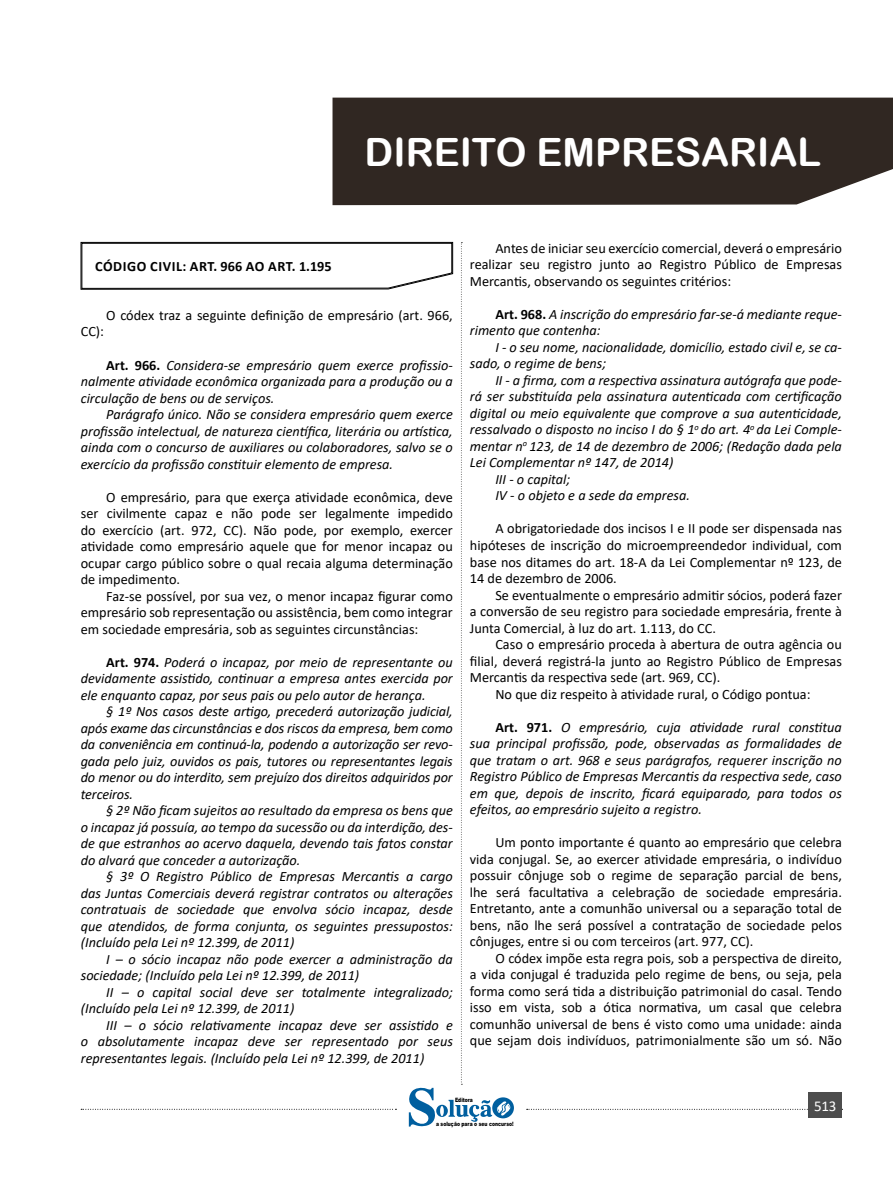
<style>
.page{position:relative;width:893px;height:1191px;background:#fff}
.page>*{position:absolute;margin:0;border:0;box-sizing:border-box;transform-origin:0 0}
.t1{font:39px "Arial Rounded MT Bold";color:#fff}
.t2{font:15px "Calibri";color:#fff}
.t3{font:14.25px/16.5px "Calibri";color:#000;text-align:justify}
.Normal__Web{font:italic 14.25px/16.5px "Calibri";color:#000;text-align:justify}
.texto1{font:italic 14.25px/16.5px "Calibri";color:#000;text-align:justify}
.CAIXINHAS{font:700 14.25px "Calibri";letter-spacing:.04em;color:#000}
.t4{font:900 6px "Arial";color:#000;scale:.76 1}
.s1{font-weight:700;font-style:normal}
</style>
<div class="page">
<div style="left:332px;top:98px;width:561px;height:107px;background:#302722"></div>
<svg style="left:527px;top:1109px;width:316px;height:1px"></svg>
<div style="left:809px;top:1092px;width:33px;height:26px;background:#4d4d4d"></div>
<svg style="left:81px;top:242px;width:433px;height:885px"></svg>
<div style="left:470px;top:292px;width:372px;height:14px;background:#fff"></div>
<div style="left:470px;top:308px;width:372px;height:31px;background:#fff"></div>
<div style="left:470px;top:341px;width:372px;height:31px;background:#fff"></div>
<div style="left:470px;top:374px;width:372px;height:97px;background:#fff"></div>
<div style="left:470px;top:473px;width:372px;height:14px;background:#fff"></div>
<div style="left:470px;top:490px;width:372px;height:14px;background:#fff"></div>
<h1 class="t1" style="left:365px;top:129px;width:458px">DIREITO EMPRESARIAL</h1>
<p class="CAIXINHAS" style="left:95px;top:256px;width:238px">CÓDIGO CIVIL: ART. 966 AO ART. 1.195</p>
<p class="t3" style="left:106px;top:307px;width:348px">O códex traz a seguinte definição de empresário (art. 966,</p>
<p class="t3" style="left:81px;top:323px;width:25px">CC):</p>
<p class="Normal__Web" style="left:81px;top:356px;width:374px;text-indent:26px"><span class="s1">Art. 966.</span> Considera-se empresário quem exerce profissio&shy;nalmente atividade econômica organizada para a produção ou a circulação de bens ou de serviços.</p>
<p class="Normal__Web" style="left:81px;top:405px;width:374px;text-indent:26px">Parágrafo único. Não se considera empresário quem exerce profissão intelectual, de natureza científica, literária ou artística, ainda com o concurso de auxiliares ou colaboradores, salvo se o exercício da profissão constituir elemento de empresa.</p>
<p class="t3" style="left:81px;top:488px;width:374px;text-indent:26px">O empresário, para que exerça atividade econômica, deve ser civilmente capaz e não pode ser legalmente impedido do exercício (art. 972, CC). Não pode, por exemplo, exercer atividade como empresário aquele que for menor incapaz ou ocupar cargo público sobre o qual recaia alguma determinação de impedimento.</p>
<p class="t3" style="left:81px;top:587px;width:374px;text-indent:26px">Faz-se possível, por sua vez, o menor incapaz figurar como empresário sob representação ou assistência, bem como integrar em sociedade empresária, sob as seguintes circunstâncias:</p>
<p class="Normal__Web" style="left:81px;top:653px;width:374px;text-indent:26px"><span class="s1">Art. 974.</span> Poderá o incapaz, por meio de representante ou devidamente assistido, continuar a empresa antes exercida por ele enquanto capaz, por seus pais ou pelo autor de herança.</p>
<p class="Normal__Web" style="left:81px;top:702px;width:374px;text-indent:26px">§ 1º Nos casos deste artigo, precederá autorização judicial, após exame das circunstâncias e dos riscos da empresa, bem como da conveniência em continuá-la, podendo a autorização ser revo&shy;gada pelo juiz, ouvidos os pais, tutores ou representantes legais do menor ou do interdito, sem prejuízo dos direitos adquiridos por terceiros.</p>
<p class="Normal__Web" style="left:81px;top:801px;width:374px;text-indent:26px">§ 2º Não ficam sujeitos ao resultado da empresa os bens que o incapaz já possuía, ao tempo da sucessão ou da interdição, des&shy;de que estranhos ao acervo daquela, devendo tais fatos constar do alvará que conceder a autorização.</p>
<p class="texto1" style="left:81px;top:867px;width:374px;text-indent:26px">§ 3º O Registro Público de Empresas Mercantis a cargo das Juntas Comerciais deverá registrar contratos ou alterações contratuais de sociedade que envolva sócio incapaz, desde que atendidos, de forma conjunta, os seguintes pressupostos: (Incluído pela Lei nº 12.399, de 2011)</p>
<p class="texto1" style="left:81px;top:950px;width:374px;text-indent:26px">I – o sócio incapaz não pode exercer a administração da sociedade; (Incluído pela Lei nº 12.399, de 2011)</p>
<p class="texto1" style="left:81px;top:983px;width:374px;text-indent:26px">II – o capital social deve ser totalmente integralizado; (Incluído pela Lei nº 12.399, de 2011)</p>
<p class="texto1" style="left:81px;top:1016px;width:374px;text-indent:26px">III – o sócio relativamente incapaz deve ser assistido e o absolutamente incapaz deve ser representado por seus representantes legais. (Incluído pela Lei nº 12.399, de 2011)</p>
<p class="t3" style="left:470px;top:239px;width:374px;text-indent:26px">Antes de iniciar seu exercício comercial, deverá o empresário realizar seu registro junto ao Registro Público de Empresas Mercantis, observando os seguintes critérios:</p>
<p class="Normal__Web" style="left:470px;top:305px;width:374px;text-indent:26px"><span class="s1">Art. 968.</span> A inscrição do empresário far-se-á mediante reque&shy;rimento que contenha:</p>
<p class="Normal__Web" style="left:470px;top:338px;width:374px;text-indent:26px">I - o seu nome, nacionalidade, domicílio, estado civil e, se ca&shy;sado, o regime de bens;</p>
<p class="Normal__Web" style="left:470px;top:371px;width:374px;text-indent:26px">II - a firma, com a respectiva assinatura autógrafa que pode&shy;rá ser substituída pela assinatura autenticada com certificação digital ou meio equivalente que comprove a sua autenticidade, ressalvado o disposto no inciso I do § 1<sup>o</sup> do art. 4<sup>o</sup> da Lei Comple&shy;mentar n<sup>o</sup> 123, de 14 de dezembro de 2006; (Redação dada pela Lei Complementar nº 147, de 2014)</p>
<p class="Normal__Web" style="left:495px;top:470px;width:76px">III - o capital;</p>
<p class="Normal__Web" style="left:495px;top:487px;width:196px">IV - o objeto e a sede da empresa.</p>
<p class="t3" style="left:470px;top:520px;width:374px;text-indent:26px">A obrigatoriedade dos incisos I e II pode ser dispensada nas hipóteses de inscrição do microempreendedor individual, com base nos ditames do art. 18-A da Lei Complementar nº 123, de 14 de dezembro de 2006.</p>
<p class="t3" style="left:470px;top:586px;width:374px;text-indent:26px">Se eventualmente o empresário admitir sócios, poderá fazer a conversão de seu registro para sociedade empresária, frente à Junta Comercial, à luz do art. 1.113, do CC.</p>
<p class="t3" style="left:470px;top:635px;width:374px;text-indent:26px">Caso o empresário proceda à abertura de outra agência ou filial, deverá registrá-la junto ao Registro Público de Empresas Mercantis da respectiva sede (art. 969, CC).</p>
<p class="t3" style="left:495px;top:685px;width:317px">No que diz respeito à atividade rural, o Código pontua:</p>
<p class="Normal__Web" style="left:470px;top:718px;width:374px;text-indent:26px"><span class="s1">Art. 971.</span> O empresário, cuja atividade rural constitua sua principal profissão, pode, observadas as formalidades de que tratam o art. 968 e seus parágrafos, requerer inscrição no Registro Público de Empresas Mercantis da respectiva sede, caso em que, depois de inscrito, ficará equiparado, para todos os efeitos, ao empresário sujeito a registro.</p>
<p class="t3" style="left:470px;top:833px;width:374px;text-indent:26px">Um ponto importante é quanto ao empresário que celebra vida conjugal. Se, ao exercer atividade empresária, o indivíduo possuir cônjuge sob o regime de separação parcial de bens, lhe será facultativa a celebração de sociedade empresária.<br>Entretanto, ante a comunhão universal ou a separação total de bens, não lhe será possível a contratação de sociedade pelos cônjuges, entre si ou com terceiros (art. 977, CC).</p>
<p class="t3" style="left:470px;top:949px;width:374px;text-indent:26px">O códex impõe esta regra pois, sob a perspectiva de direito, a vida conjugal é traduzida pelo regime de bens, ou seja, pela forma como será tida a distribuição patrimonial do casal. Tendo isso em vista, sob a ótica normativa, um casal que celebra comunhão universal de bens é visto como uma unidade: ainda que sejam dois indivíduos, patrimonialmente são um só. Não</p>
<p class="t4" style="left:455px;top:1095px;width:25px">Editora</p>
<p class="t4" style="left:436px;top:1119px;width:103px">a solução para o seu concurso!</p>
<p class="t2" style="left:814px;top:1095px;width:24px">513</p>
</div>
